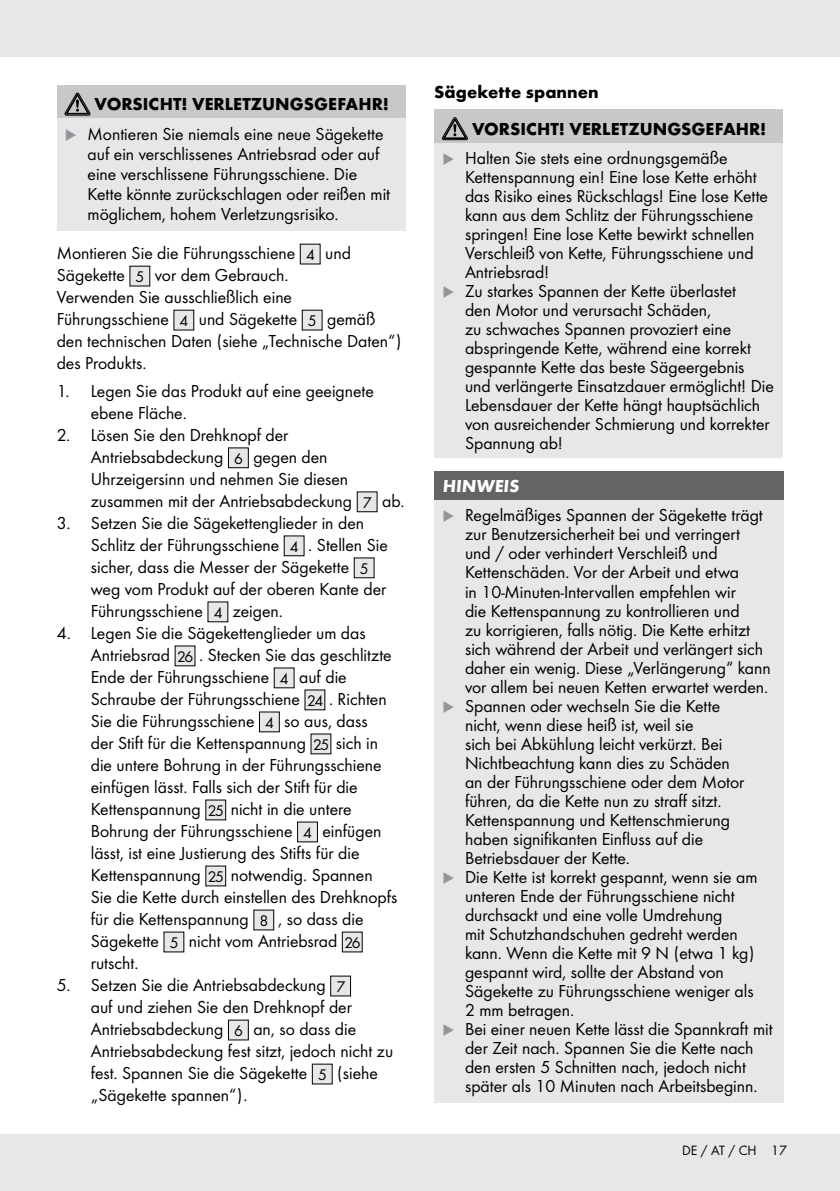
<style>
.page{position:relative;width:840px;height:1191px;background:#fff}
.page>*{position:absolute;margin:0;border:0;box-sizing:border-box;transform-origin:0 0}
.t1{font:18px/19px "Futura Boo";color:#000}
.t2{font:700 18px/36.8px "Futura";color:#000}
.t3{font:700 18px "Futura";color:#fff}
.t4{font:14px "Futura Boo";color:#000}
.s1{color:#939598}
.s2{font-size:16px}
</style>
<div class="page">
<div style="left:0;top:0;width:839px;height:57px;background:#e6e7e8"></div>
<div style="left:0;top:1134px;width:839px;height:57px;background:#e6e7e8"></div>
<div style="left:57px;top:85px;width:348px;height:33px;background:#c7c8ca"></div>
<div style="left:57px;top:118px;width:348px;height:113px;background:#e6e7e8"></div>
<svg style="left:65px;top:93px;width:25px;height:22px"></svg>
<div style="left:300px;top:244px;width:20px;height:20px;background:#e6e7e8"></div>
<div style="left:130px;top:266px;width:20px;height:20px;background:#e6e7e8"></div>
<div style="left:174px;top:310px;width:20px;height:20px;background:#e6e7e8"></div>
<div style="left:302px;top:310px;width:20px;height:20px;background:#e6e7e8"></div>
<div style="left:228px;top:448px;width:20px;height:20px;background:#e6e7e8"></div>
<div style="left:228px;top:447px;width:21px;height:21px;border:1px solid #000"></div>
<div style="left:357px;top:492px;width:20px;height:20px;background:#e6e7e8"></div>
<div style="left:284px;top:536px;width:20px;height:20px;background:#e6e7e8"></div>
<div style="left:354px;top:558px;width:20px;height:20px;background:#e6e7e8"></div>
<div style="left:208px;top:602px;width:20px;height:20px;background:#e6e7e8"></div>
<div style="left:175px;top:646px;width:20px;height:20px;background:#e6e7e8"></div>
<div style="left:274px;top:668px;width:20px;height:20px;background:#e6e7e8"></div>
<div style="left:305px;top:690px;width:19px;height:20px;background:#e6e7e8"></div>
<div style="left:259px;top:712px;width:20px;height:20px;background:#e6e7e8"></div>
<div style="left:259px;top:711px;width:21px;height:21px;border:1px solid #000"></div>
<div style="left:311px;top:734px;width:20px;height:20px;background:#e6e7e8"></div>
<div style="left:206px;top:800px;width:19px;height:20px;background:#e6e7e8"></div>
<div style="left:297px;top:822px;width:20px;height:20px;background:#e6e7e8"></div>
<div style="left:297px;top:821px;width:21px;height:21px;border:1px solid #000"></div>
<div style="left:206px;top:866px;width:19px;height:20px;background:#e6e7e8"></div>
<div style="left:254px;top:910px;width:19px;height:20px;background:#e6e7e8"></div>
<div style="left:164px;top:932px;width:20px;height:20px;background:#e6e7e8"></div>
<div style="left:342px;top:932px;width:20px;height:20px;background:#e6e7e8"></div>
<div style="left:330px;top:976px;width:20px;height:20px;background:#e6e7e8"></div>
<div style="left:330px;top:975px;width:21px;height:21px;border:1px solid #000"></div>
<div style="left:228px;top:1020px;width:20px;height:20px;background:#e6e7e8"></div>
<div style="left:228px;top:1019px;width:21px;height:21px;border:1px solid #000"></div>
<div style="left:312px;top:1064px;width:20px;height:20px;background:#e6e7e8"></div>
<div style="left:434px;top:110px;width:348px;height:33px;background:#c7c8ca"></div>
<div style="left:434px;top:143px;width:348px;height:314px;background:#e6e7e8"></div>
<svg style="left:442px;top:118px;width:25px;height:22px"></svg>
<div style="left:434px;top:471px;width:349px;height:29px;background:#636466"></div>
<div style="left:434px;top:500px;width:349px;height:603px;background:#e6e7e8"></div>
<p class="t2" style="left:94px;top:85px;width:296px">VORSICHT! VERLETZUNGSGEFAHR!</p>
<p class="t1" style="left:88px;top:123px;width:304px;line-height:20px;text-indent:-23px"><span class="s1">◆</span> Montieren Sie niemals eine neue Sägekette auf ein verschlissenes Antriebsrad oder auf eine verschlissene Führungsschiene. Die Kette könnte zurückschlagen oder reißen mit möglichem, hohem Verletzungsrisiko.</p>
<p class="t1" style="left:57px;top:241px;width:346px;line-height:22px">Montieren Sie die Führungsschiene <span class="s2">4</span> und Sägekette <span class="s2">5</span> vor dem Gebrauch.<br>Verwenden Sie ausschließlich eine Führungsschiene <span class="s2">4</span> und Sägekette <span class="s2">5</span> gemäß den technischen Daten (siehe „Technische Daten“) des Produkts.</p>
<p class="t1" style="left:91px;top:378px;width:284px;line-height:22px;text-indent:-34px">1. Legen Sie das Produkt auf eine geeignete ebene Fläche.</p>
<p class="t1" style="left:91px;top:422px;width:315px;line-height:22px;text-indent:-34px">2. Lösen Sie den Drehknopf der Antriebsabdeckung <span class="s2">6</span> gegen den Uhrzeigersinn und nehmen Sie diesen zusammen mit der Antriebsabdeckung <span class="s2">7</span> ab.</p>
<p class="t1" style="left:91px;top:510px;width:298px;line-height:22px;text-indent:-34px">3. Setzen Sie die Sägekettenglieder in den Schlitz der Führungsschiene <span class="s2">4</span> . Stellen Sie sicher, dass die Messer der Sägekette <span class="s2">5 </span>weg vom Produkt auf der oberen Kante der Führungsschiene <span class="s2">4</span> zeigen.</p>
<p class="t1" style="left:91px;top:620px;width:308px;line-height:22px;text-indent:-34px">4. Legen Sie die Sägekettenglieder um das Antriebsrad <span class="s2">26</span> . Stecken Sie das geschlitzte Ende der Führungsschiene <span class="s2">4</span> auf die Schraube der Führungsschiene <span class="s2">24</span> . Richten Sie die Führungsschiene <span class="s2">4</span> so aus, dass<br>der Stift für die Kettenspannung <span class="s2">25</span> sich in die untere Bohrung in der Führungsschiene einfügen lässt. Falls sich der Stift für die Kettenspannung <span class="s2">25</span> nicht in die untere Bohrung der Führungsschiene <span class="s2">4</span> einfügen lässt, ist eine Justierung des Stifts für die Kettenspannung <span class="s2">25</span> notwendig. Spannen Sie die Kette durch einstellen des Drehknopfs für die Kettenspannung <span class="s2">8</span> , so dass die Sägekette <span class="s2">5</span> nicht vom Antriebsrad <span class="s2">26 </span>rutscht.</p>
<p class="t1" style="left:91px;top:972px;width:304px;line-height:22px;text-indent:-34px">5. Setzen Sie die Antriebsabdeckung <span class="s2">7<br></span>auf und ziehen Sie den Drehknopf der Antriebsabdeckung <span class="s2">6</span> an, so dass die Antriebsabdeckung fest sitzt, jedoch nicht zu fest. Spannen Sie die Sägekette <span class="s2">5</span> (siehe „Sägekette spannen“).</p>
<p class="t2" style="left:471px;top:72px;width:296px;text-indent:-38px">Sägekette spannen<br>VORSICHT! VERLETZUNGSGEFAHR!</p>
<p class="t1" style="left:465px;top:148px;width:304px;text-indent:-23px"><span class="s1">◆</span> Halten Sie stets eine ordnungsgemäße Kettenspannung ein! Eine lose Kette erhöht das Risiko eines Rückschlags! Eine lose Kette kann aus dem Schlitz der Führungsschiene springen! Eine lose Kette bewirkt schnellen Verschleiß von Kette, Führungsschiene und Antriebsrad!</p>
<p class="t1" style="left:465px;top:281px;width:310px;text-indent:-23px"><span class="s1">◆</span> Zu starkes Spannen der Kette überlastet<br>den Motor und verursacht Schäden,<br>zu schwaches Spannen provoziert eine abspringende Kette, während eine korrekt gespannte Kette das beste Sägeergebnis und verlängerte Einsatzdauer ermöglicht! Die Lebensdauer der Kette hängt hauptsächlich von ausreichender Schmierung und korrekter Spannung ab!</p>
<p class="t3" style="left:442px;top:473px;width:80px">HINWEIS</p>
<p class="t1" style="left:465px;top:505px;width:307px;text-indent:-23px"><span class="s1">◆</span> Regelmäßiges Spannen der Sägekette trägt zur Benutzersicherheit bei und verringert<br>und / oder verhindert Verschleiß und Kettenschäden. Vor der Arbeit und etwa<br>in 10-Minuten-Intervallen empfehlen wir<br>die Kettenspannung zu kontrollieren und<br>zu korrigieren, falls nötig. Die Kette erhitzt sich während der Arbeit und verlängert sich daher ein wenig. Diese „Verlängerung“ kann vor allem bei neuen Ketten erwartet werden.</p>
<p class="t1" style="left:465px;top:695px;width:281px;text-indent:-23px"><span class="s1">◆</span> Spannen oder wechseln Sie die Kette nicht, wenn diese heiß ist, weil sie<br>sich bei Abkühlung leicht verkürzt. Bei Nichtbeachtung kann dies zu Schäden an der Führungsschiene oder dem Motor führen, da die Kette nun zu straff sitzt.<br>Kettenspannung und Kettenschmierung haben signifikanten Einfluss auf die Betriebsdauer der Kette.</p>
<p class="t1" style="left:465px;top:866px;width:294px;text-indent:-23px"><span class="s1">◆</span> Die Kette ist korrekt gespannt, wenn sie am unteren Ende der Führungsschiene nicht durchsackt und eine volle Umdrehung<br>mit Schutzhandschuhen gedreht werden kann. Wenn die Kette mit 9 N (etwa 1 kg) gespannt wird, sollte der Abstand von Sägekette zu Führungsschiene weniger als 2 mm betragen.</p>
<p class="t1" style="left:442px;top:1018px;width:331px;text-align:center"><span class="s1">◆</span> Bei einer neuen Kette lässt die Spannkraft mit der Zeit nach. Spannen Sie die Kette nach<br>den ersten 5 Schnitten nach, jedoch nicht<br>später als 10 Minuten nach Arbeitsbeginn.</p>
<p class="t4" style="left:681px;top:1140px;width:106px">DE / AT / CH 17</p>
</div>
